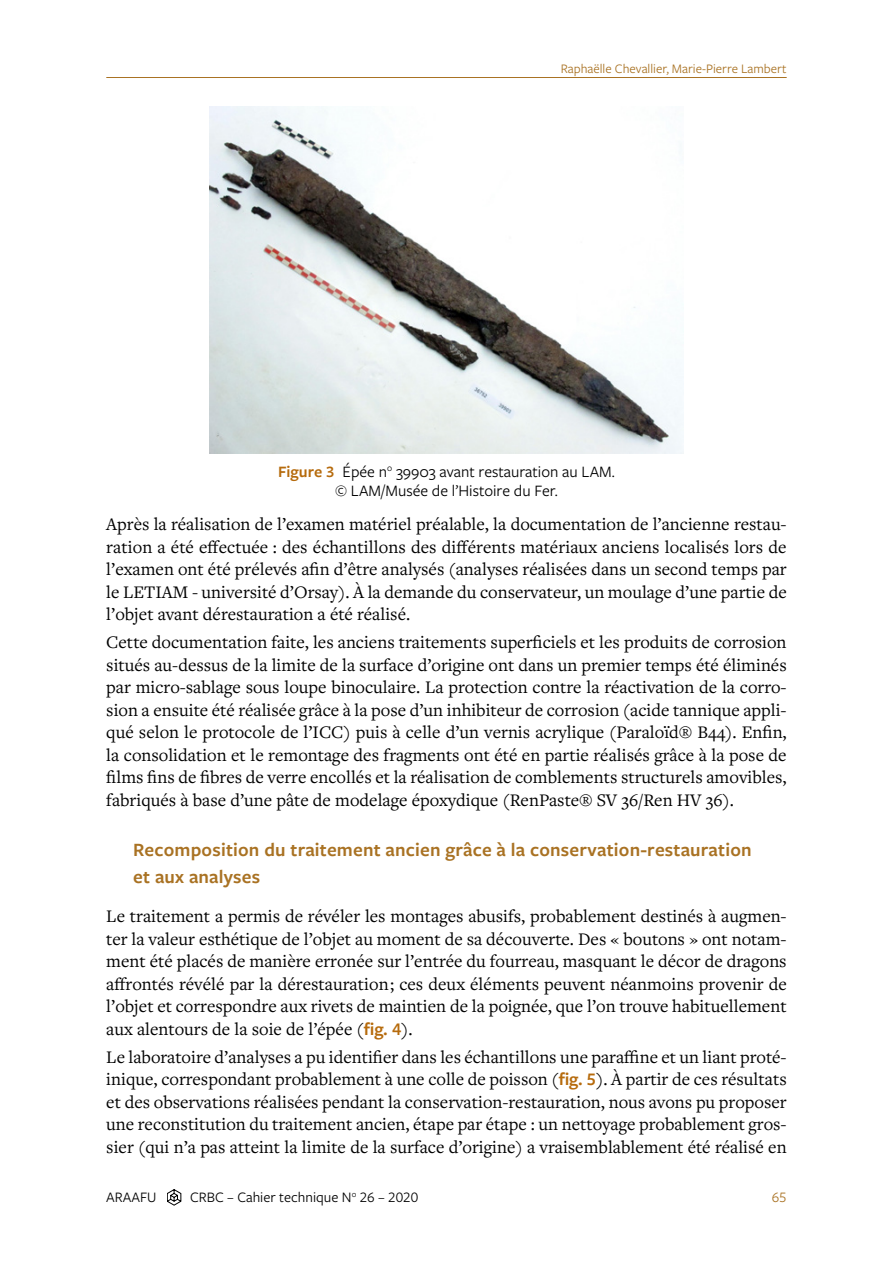
<style>
.page{position:relative;width:893px;height:1263px;background:#fff}
.page>*{position:absolute;margin:0;border:0;box-sizing:border-box;transform-origin:0 0}
.t1{font:600 19.5px/27px "Freight Sans Pro";letter-spacing:.01em;color:#a97223}
.t2{font:18.3px/22.5px "Freight Text Pro";color:#000;text-align:justify}
.t3{font:16.5px/19.5px "Freight Sans Pro";color:#000;text-align:center}
.t4{font:15px "Freight Sans Pro";color:#000}
.t5{font:15px "Freight Sans Pro";color:#a97223}
.t6{font:13.5px "Freight Sans Pro";color:#a97223}
.s1{font-weight:600;color:#b66b0d}
.s2{font-family:"Freight Sans Pro";font-weight:600;color:#b66b0d}
</style>
<div class="page">
<hr style="left:106px;top:77px;width:681px;height:1px;background:#a97223">
<svg style="left:167px;top:1189px;width:14px;height:16px"></svg>
<img style="left:209px;top:106px;width:475px;height:347px">
<p class="t6" style="left:561px;top:60px;width:227px">Raphaëlle Chevallier, Marie-Pierre Lambert</p>
<p class="t3" style="left:278px;top:461px;width:338px"><span class="s1">Figure 3</span> Épée n<sup>o</sup> 39903 avant restauration au LAM. © LAM/Musée de l’Histoire du Fer.</p>
<p class="t2" style="left:106px;top:513px;width:682px">Après la réalisation de l’examen matériel préalable, la documentation de l’ancienne restau&shy;ration a été effectuée : des échantillons des différents matériaux anciens localisés lors de l’examen ont été prélevés afin d’être analysés (analyses réalisées dans un second temps par le LETIAM - université d’Orsay). À la demande du conservateur, un moulage d’une partie de l’objet avant dérestauration a été réalisé.</p>
<p class="t2" style="left:106px;top:630px;width:682px">Cette documentation faite, les anciens traitements superficiels et les produits de corrosion situés au-dessus de la limite de la surface d’origine ont dans un premier temps été éliminés par micro-sablage sous loupe binoculaire. La protection contre la réactivation de la corro&shy;sion a ensuite été réalisée grâce à la pose d’un inhibiteur de corrosion (acide tannique appli&shy;qué selon le protocole de l’ICC) puis à celle d’un vernis acrylique (Paraloïd® B44). Enfin, la consolidation et le remontage des fragments ont été en partie réalisés grâce à la pose de films fins de fibres de verre encollés et la réalisation de comblements structurels amovibles, fabriqués à base d’une pâte de modelage époxydique (RenPaste® SV 36/Ren HV 36).</p>
<p class="t1" style="left:133px;top:835px;width:620px">Recomposition du traitement ancien grâce à la conservation-restauration et aux analyses</p>
<p class="t2" style="left:106px;top:905px;width:682px">Le traitement a permis de révéler les montages abusifs, probablement destinés à augmen&shy;ter la valeur esthétique de l’objet au moment de sa découverte. Des « boutons » ont notam&shy;ment été placés de manière erronée sur l’entrée du fourreau, masquant le décor de dragons affrontés révélé par la dérestauration ; ces deux éléments peuvent néanmoins provenir de l’objet et correspondre aux rivets de maintien de la poignée, que l’on trouve habituellement aux alentours de la soie de l’épée (<span class="s2">fig. 4</span>).</p>
<p class="t2" style="left:106px;top:1045px;width:682px">Le laboratoire d’analyses a pu identifier dans les échantillons une paraffine et un liant proté&shy;inique, correspondant probablement à une colle de poisson (<span class="s2">fig. 5</span>). À partir de ces résultats et des observations réalisées pendant la conservation-restauration, nous avons pu proposer une reconstitution du traitement ancien, étape par étape : un nettoyage probablement gros&shy;sier (qui n’a pas atteint la limite de la surface d’origine) a vraisemblablement été réalisé en</p>
<p class="t4" style="left:106px;top:1187px;width:52px">ARAAFU</p>
<p class="t4" style="left:190px;top:1187px;width:230px">CRBC – Cahier technique N<sup>o</sup> 26 – 2020</p>
<p class="t5" style="left:772px;top:1187px;width:16px">65</p>
</div>
